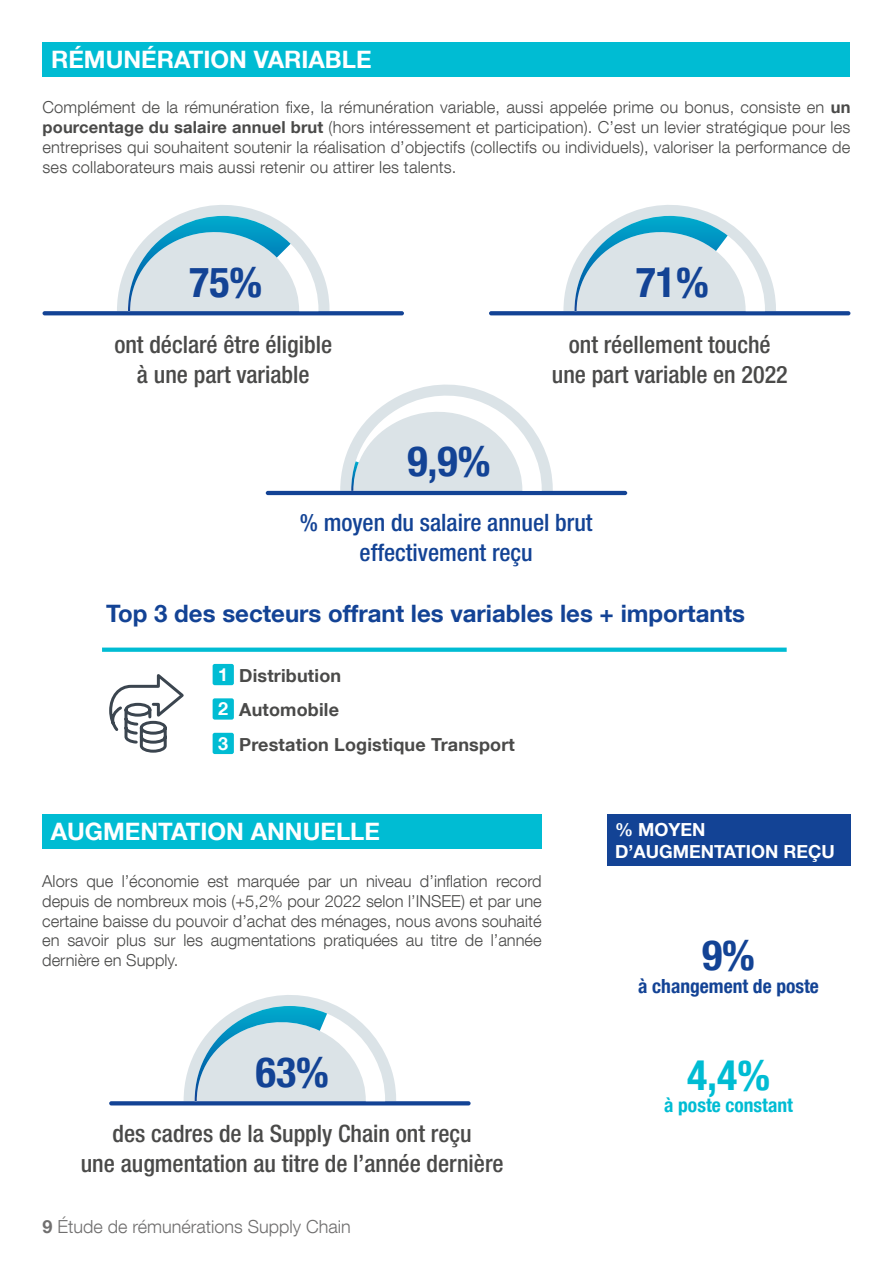
<style>
.page{position:relative;width:893px;height:1263px;background:#fff}
.page>*{position:absolute;margin:0;border:0;box-sizing:border-box;transform-origin:0 0}
.t1{font:700 condensed 42px "Helvetica Neue LT Com";color:#134395}
.t2{font:700 condensed 42px "Helvetica Neue LT Com";color:#00bcd3}
.t3{font:500 condensed 24px/30px "Helvetica Neue LT Com";color:#4a4a49;text-align:center}
.t4{font:700 24px "Helvetica Neue LT Com";color:#134395}
.t5{font:500 condensed 24px/30px "Helvetica Neue LT Com";color:#134395;text-align:center}
.t6{font:700 24px "Helvetica Neue LT Com";color:#fff}
.t7{font:700 condensed 19.5px "Helvetica Neue LT Com";color:#134395}
.t8{font:700 condensed 19.5px "Helvetica Neue LT Com";color:#00bcd3}
.t9{font:700 18px/34.5px "Helvetica Neue LT Com";letter-spacing:.01em;color:#4a4a49}
.t10{font:300 18px "Helvetica Neue LT Com";color:#706f6f}
.t11{font:700 18px/21.6px "Helvetica Neue LT Com";color:#fff}
.t12{font:300 16.5px/19.8px "Helvetica Neue LT Com";color:#4a4a49;text-align:justify}
.s1{font-weight:700}
.s2{color:#fff}
</style>
<div class="page">
<svg style="left:109px;top:1101px;width:362px;height:4px"></svg>
<div style="left:102px;top:647px;width:685px;height:5px;background:#00bcd3"></div>
<div style="left:213px;top:664px;width:21px;height:21px;background:#00bcd3;border-radius:2px"></div>
<div style="left:213px;top:698px;width:21px;height:22px;background:#00bcd3;border-radius:2px"></div>
<div style="left:213px;top:733px;width:21px;height:21px;background:#00bcd3;border-radius:2px"></div>
<svg style="left:184px;top:995px;width:212px;height:106px"></svg>
<svg style="left:109px;top:674px;width:75px;height:79px"></svg>
<div style="left:42px;top:814px;width:500px;height:35px;background:#00bcd3"></div>
<div style="left:607px;top:814px;width:243px;height:52px;background:#134395"></div>
<svg style="left:489px;top:311px;width:361px;height:4px"></svg>
<svg style="left:43px;top:311px;width:361px;height:4px"></svg>
<hr style="left:266px;top:491px;width:361px;height:4px;background:#134395;border-radius:2px">
<svg style="left:563px;top:205px;width:213px;height:106px"></svg>
<svg style="left:117px;top:205px;width:213px;height:106px"></svg>
<svg style="left:340px;top:384px;width:213px;height:107px"></svg>
<div style="left:43px;top:43px;width:807px;height:34px;background:#00bcd3"></div>
<h2 class="t6" style="left:51px;top:44px;width:322px">RÉMUNÉRATION VARIABLE</h2>
<p class="t12" style="left:43px;top:97px;width:809px">Complément de la rémunération fixe, la rémunération variable, aussi appelée prime ou bonus, consiste en <span class="s1">un pourcentage du salaire annuel brut</span> (hors intéressement et participation). C’est un levier stratégique pour les entreprises qui souhaitent soutenir la réalisation d’objectifs (collectifs ou individuels), valoriser la performance de ses collaborateurs mais aussi retenir ou attirer les talents.</p>
<h1 class="t1" style="left:189px;top:256px;width:74px">75%</h1>
<h1 class="t1" style="left:636px;top:256px;width:74px">71%</h1>
<h2 class="t3" style="left:114px;top:329px;width:219px">ont déclaré être éligible à une part variable</h2>
<h2 class="t3" style="left:552px;top:329px;width:237px">ont réellement touché une part variable en 2022</h2>
<h1 class="t1" style="left:407px;top:436px;width:85px">9,9%</h1>
<h2 class="t5" style="left:300px;top:508px;width:294px">% moyen du salaire annuel brut effectivement reçu</h2>
<h2 class="t4" style="left:106px;top:598px;width:640px">Top 3 des secteurs offrant les variables les + importants</h2>
<p class="t9" style="left:218px;top:658px;width:298px"><span class="s2">1</span> Distribution<br><span class="s2">2</span> Automobile<br><span class="s2">3</span> Prestation Logistique Transport</p>
<h2 class="t6" style="left:51px;top:816px;width:331px">AUGMENTATION ANNUELLE</h2>
<p class="t11" style="left:615px;top:818px;width:221px">% MOYEN<br>D’AUGMENTATION REÇU</p>
<p class="t12" style="left:42px;top:871px;width:501px">Alors que l’économie est marquée par un niveau d’inflation record depuis de nombreux mois (+5,2% pour 2022 selon l’INSEE) et par une certaine baisse du pouvoir d’achat des ménages, nous avons souhaité en savoir plus sur les augmentations pratiquées au titre de l’année dernière en Supply.</p>
<h1 class="t1" style="left:256px;top:1046px;width:74px">63%</h1>
<h2 class="t3" style="left:81px;top:1118px;width:424px">des cadres de la Supply Chain ont reçu<br>une augmentation au titre de l’année dernière</h2>
<p class="t10" style="left:43px;top:1216px;width:310px"><span class="s1">9</span> Étude de rémunérations Supply Chain</p>
<h1 class="t1" style="left:702px;top:930px;width:54px">9%</h1>
<p class="t7" style="left:638px;top:974px;width:182px">à changement de poste</p>
<h1 class="t2" style="left:687px;top:1050px;width:85px">4,4%</h1>
<p class="t8" style="left:664px;top:1094px;width:130px">à poste constant</p>
</div>
